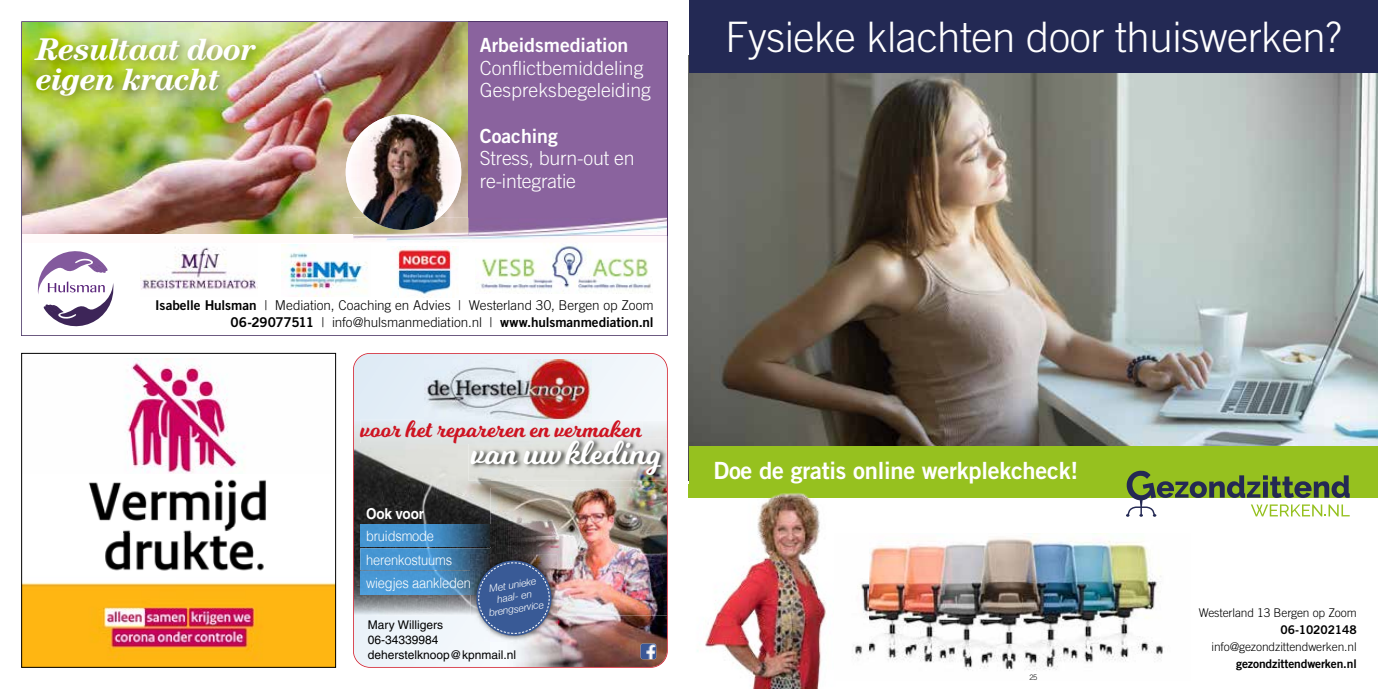
<style>
.page{position:relative;width:1378px;height:689px;background:#fff}
.page>*{position:absolute;margin:0;border:0;box-sizing:border-box;transform-origin:0 0}
.t1{font:300 42px "Trade Gothic LT Std";letter-spacing:-.01em;color:#fff}
.t2{font:33.9px "Milkshake";color:#fff}
.t3{font:italic 700 31.5px/30px "Century LT";letter-spacing:-.03em;color:#fff}
.t4{font:24.15px "Milkshake";color:#ce1422}
.t5{font:23.7px "Trade Gothic LT Std Bd 2";letter-spacing:-.01em;color:#fff}
.t6{font:300 19.5px/22.5px "Trade Gothic LT Std";color:#fff}
.t7{font:19.5px "Trade Gothic LT Std Bd 2";color:#fff}
.t8{font:700 15px "Helvetica LT";letter-spacing:-.01em;color:#fff;scale:.9 1}
.t9{font:300 14.25px/23.4px "Helvetica";letter-spacing:-.01em;color:#fff;scale:.9 1}
.t10{font:300 13.5px "Trade Gothic LT Std";color:#000}
.t11{font:13.5px "Trade Gothic LT Std Bd 2";letter-spacing:-.005em;color:#000}
.t12{font:300 12px "Trade Gothic LT Std";letter-spacing:-.01em;color:#000}
.t13{font:12px/15px "Helvetica LT";color:#000}
.t14{font:12px "Trade Gothic LT Std Bd 2";letter-spacing:-.01em;color:#000}
.t15{font:italic 300 10.05px/12px "Helvetica Neue";color:#fff;text-align:center}
.t16{font:300 7.5px "Trade Gothic LT Std";color:#000}
.s1{font-family:"Trade Gothic LT Std Bd 2";font-weight:400}
.s2{font-family:"Trade Gothic LT Std";font-weight:300}
</style>
<div class="page">
<img style="left:689px;top:72px;width:689px;height:374px">
<img style="left:868px;top:533px;width:295px;height:138px">
<div style="left:689px;top:446px;width:689px;height:51px;background:#96c11f"></div>
<img style="left:689px;top:492px;width:179px;height:197px">
<svg style="left:1126px;top:471px;width:223px;height:46px"></svg>
<div style="left:689px;top:0;width:689px;height:72px;background:#232954"></div>
<img style="left:353px;top:353px;width:315px;height:315px">
<img style="left:471px;top:555px;width:86px;height:86px">
<img style="left:474px;top:558px;width:80px;height:80px">
<img style="left:21px;top:21px;width:647px;height:315px">
<img style="left:346px;top:114px;width:115px;height:116px;border-radius:58px">
<img style="left:23px;top:479px;width:311px;height:187px">
<img style="left:125px;top:358px;width:118px;height:115px">
<img style="left:23px;top:527px;width:311px;height:5px">
<div style="left:21px;top:353px;width:315px;height:315px;border:1px solid #000"></div>
<h3 class="t3" style="left:37px;top:34px;width:221px">Resultaat door eigen kracht</h3>
<h3 class="t7" style="left:480px;top:33px;width:150px">Arbeidsmediation</h3>
<h3 class="t6" style="left:480px;top:56px;width:173px">Conflictbemiddeling<br>Gespreksbegeleiding</h3>
<h3 class="t7" style="left:480px;top:123px;width:80px">Coaching</h3>
<h3 class="t6" style="left:480px;top:147px;width:156px">Stress, burn-out en re-integratie</h3>
<p class="t10" style="left:155px;top:297px;width:500px"><span class="s1">Isabelle Hulsman</span> | Mediation, Coaching en Advies | Westerland 30, Bergen op Zoom</p>
<p class="t11" style="left:231px;top:313px;width:424px">06-29077511 <span class="s2">| info@hulsmanmediation.nl |</span> www.hulsmanmediation.nl</p>
<h3 class="t4" style="left:361px;top:411px;width:283px">voor het repareren en vermaken</h3>
<h2 class="t2" style="left:471px;top:429px;width:190px">van uw kleding</h2>
<p class="t8" style="left:366px;top:504px;width:66px">Ook voor</p>
<p class="t9" style="left:366px;top:523px;width:118px">bruidsmode herenkostuums wiegjes aankleden</p>
<p class="t15" style="left:484px;top:582px;width:57px;rotate:-9deg">Met unieke haal- en brengservice</p>
<p class="t13" style="left:368px;top:617px;width:150px">Mary Willigers<br>06-34339984 deherstelknoop@kpnmail.nl</p>
<h1 class="t1" style="left:725px;top:12px;width:618px">Fysieke klachten door thuiswerken?</h1>
<h3 class="t5" style="left:713px;top:456px;width:366px">Doe de gratis online werkplekcheck!</h3>
<p class="t16" style="left:1029px;top:672px;width:9px">25</p>
<p class="t12" style="left:1198px;top:605px;width:159px">Westerland 13 Bergen op Zoom</p>
<p class="t14" style="left:1280px;top:622px;width:78px">06-10202148</p>
<p class="t12" style="left:1211px;top:639px;width:147px">info@gezondzittendwerken.nl</p>
<p class="t14" style="left:1236px;top:656px;width:122px">gezondzittendwerken.nl</p>
</div>
